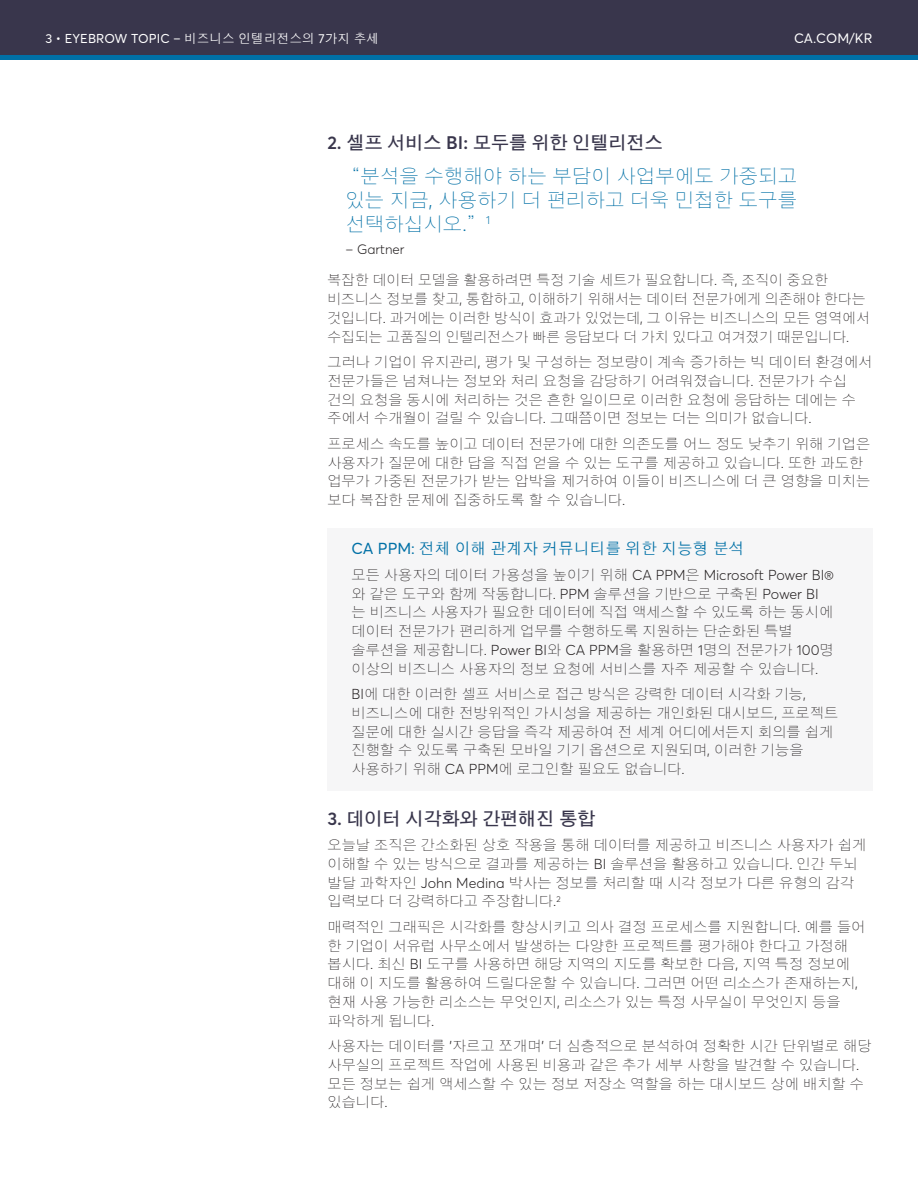
<style>
.page{position:relative;width:918px;height:1188px;background:#fff}
.page>*{position:absolute;margin:0;border:0;box-sizing:border-box;transform-origin:0 0}
.t1{font:300 19.5px/24px "HY Go Thic";color:#0070a6;text-align:justify}
.t2{font:700 18px "HY Go Thic";color:#39364c}
.t3{font:500 15.75px "HY Go Thic";color:#0070a6}
.t4{font:300 14.25px/18.8px "HY Go Thic";color:#231f20}
.t5{font:300 14.25px "Averta";color:#231f20}
.t6{font:13.5px "Averta";letter-spacing:.01em;color:#fff}
.t7{font:300 13.5px "Averta";color:#231f20}
.t8{font:12.75px "Averta";letter-spacing:.01em;color:#fff}
.s1{font-family:"HY Go Thic";font-weight:500}
.s2{font-family:"Averta";font-weight:600}
.s3{font-family:"Averta"}
.s4{font-family:"Averta";font-weight:400}
.s5{font-family:"HY Go Thic"}
</style>
<div class="page">
<div style="left:0;top:53px;width:918px;height:7px;background:#0070a6"></div>
<div style="left:0;top:0;width:918px;height:55px;background:#39364c"></div>
<div style="left:327px;top:528px;width:546px;height:262px;background:#f6f6f7"></div>
<p class="t8" style="left:45px;top:30px;width:335px">3 • EYEBROW TOPIC – <span class="s1">비즈니스 인텔리전스의</span> 7<span class="s1">가지 추세</span></p>
<p class="t6" style="left:794px;top:30px;width:80px">CA.COM/KR</p>
<p class="t2" style="left:327px;top:133px;width:337px"><span class="s2">2.</span> 셀프 서비스 <span class="s2">BI:</span> 모두를 위한 인텔리전스</p>
<h1 class="t1" style="left:341px;top:164px;width:458px">“분석을 수행해야 하는 부담이 사업부에도 가중되고 있는 지금<span class="s3">,</span> 사용하기 더 편리하고 더욱 민첩한 도구를 선택하십시오<span class="s3">.</span>”<sup>1</sup></h1>
<p class="t7" style="left:345px;top:241px;width:61px">– Gartner</p>
<p class="t4" style="left:327px;top:271px;width:544px">복잡한 데이터 모델을 활용하려면 특정 기술 세트가 필요합니다<span class="s3">.</span> 즉<span class="s3">,</span> 조직이 중요한 비즈니스 정보를 찾고<span class="s3">,</span> 통합하고<span class="s3">,</span> 이해하기 위해서는 데이터 전문가에게 의존해야 한다는 것입니다<span class="s3">.</span> 과거에는 이러한 방식이 효과가 있었는데<span class="s3">,</span> 그 이유는 비즈니스의 모든 영역에서 수집되는 고품질의 인텔리전스가 빠른 응답보다 더 가치 있다고 여겨졌기 때문입니다<span class="s3">.</span></p>
<p class="t4" style="left:327px;top:353px;width:547px">그러나 기업이 유지관리<span class="s3">,</span> 평가 및 구성하는 정보량이 계속 증가하는 빅 데이터 환경에서 전문가들은 넘쳐나는 정보와 처리 요청을 감당하기 어려워졌습니다<span class="s3">.</span> 전문가가 수십 건의 요청을 동시에 처리하는 것은 흔한 일이므로 이러한 요청에 응답하는 데에는 수 주에서 수개월이 걸릴 수 있습니다<span class="s3">.</span> 그때쯤이면 정보는 더는 의미가 없습니다<span class="s3">.</span></p>
<p class="t4" style="left:327px;top:434px;width:544px">프로세스 속도를 높이고 데이터 전문가에 대한 의존도를 어느 정도 낮추기 위해 기업은 사용자가 질문에 대한 답을 직접 얻을 수 있는 도구를 제공하고 있습니다<span class="s3">.</span> 또한 과도한 업무가 가중된 전문가가 받는 압박을 제거하여 이들이 비즈니스에 더 큰 영향을 미치는 보다 복잡한 문제에 집중하도록 할 수 있습니다<span class="s3">.</span></p>
<p class="t3" style="left:351px;top:541px;width:395px"><span class="s4">CA PPM:</span> 전체 이해 관계자 커뮤니티를 위한 지능형 분석</p>
<p class="t5" style="left:351px;top:566px;width:484px"><span class="s5">모든 사용자의 데이터 가용성을 높이기 위해</span> CA PPM<span class="s5">은</span> Microsoft Power BI®</p>
<p class="t4" style="left:351px;top:584px;width:484px">와 같은 도구와 함께 작동합니다<span class="s3">. PPM</span> 솔루션을 기반으로 구축된 <span class="s3">Power BI </span>는 비즈니스 사용자가 필요한 데이터에 직접 액세스할 수 있도록 하는 동시에 데이터 전문가가 편리하게 업무를 수행하도록 지원하는 단순화된 특별 솔루션을 제공합니다<span class="s3">. Power BI</span>와 <span class="s3">CA PPM</span>을 활용하면 <span class="s3">1</span>명의 전문가가 <span class="s3">100</span>명 이상의 비즈니스 사용자의 정보 요청에 서비스를 자주 제공할 수 있습니다<span class="s3">.</span></p>
<p class="t4" style="left:351px;top:685px;width:488px"><span class="s3">BI</span>에 대한 이러한 셀프 서비스로 접근 방식은 강력한 데이터 시각화 기능<span class="s3">, </span>비즈니스에 대한 전방위적인 가시성을 제공하는 개인화된 대시보드<span class="s3">,</span> 프로젝트 질문에 대한 실시간 응답을 즉각 제공하여 전 세계 어디에서든지 회의를 쉽게 진행할 수 있도록 구축된 모바일 기기 옵션으로 지원되며<span class="s3">,</span> 이러한 기능을 사용하기 위해 <span class="s3">CA PPM</span>에 로그인할 필요도 없습니다<span class="s3">.</span></p>
<p class="t2" style="left:327px;top:809px;width:269px"><span class="s2">3.</span> 데이터 시각화와 간편해진 통합</p>
<p class="t4" style="left:327px;top:836px;width:540px">오늘날 조직은 간소화된 상호 작용을 통해 데이터를 제공하고 비즈니스 사용자가 쉽게 이해할 수 있는 방식으로 결과를 제공하는 <span class="s3">BI</span> 솔루션을 활용하고 있습니다<span class="s3">.</span> 인간 두뇌 발달 과학자인 <span class="s3">John Medina</span> 박사는 정보를 처리할 때 시각 정보가 다른 유형의 감각 입력보다 더 강력하다고 주장합니다<span class="s3">.</span><sup>2</sup></p>
<p class="t4" style="left:327px;top:917px;width:540px">매력적인 그래픽은 시각화를 향상시키고 의사 결정 프로세스를 지원합니다<span class="s3">.</span> 예를 들어 한 기업이 서유럽 사무소에서 발생하는 다양한 프로젝트를 평가해야 한다고 가정해 봅시다<span class="s3">.</span> 최신 <span class="s3">BI</span> 도구를 사용하면 해당 지역의 지도를 확보한 다음<span class="s3">,</span> 지역 특정 정보에 대해 이 지도를 활용하여 드릴다운할 수 있습니다<span class="s3">.</span> 그러면 어떤 리소스가 존재하는지<span class="s3">, </span>현재 사용 가능한 리소스는 무엇인지<span class="s3">,</span> 리소스가 있는 특정 사무실이 무엇인지 등을 파악하게 됩니다<span class="s3">.</span></p>
<p class="t4" style="left:327px;top:1037px;width:546px">사용자는 데이터를 <span class="s3">'</span>자르고 쪼개며<span class="s3">'</span> 더 심층적으로 분석하여 정확한 시간 단위별로 해당 사무실의 프로젝트 작업에 사용된 비용과 같은 추가 세부 사항을 발견할 수 있습니다<span class="s3">. </span>모든 정보는 쉽게 액세스할 수 있는 정보 저장소 역할을 하는 대시보드 상에 배치할 수 있습니다<span class="s3">.</span></p>
</div>
